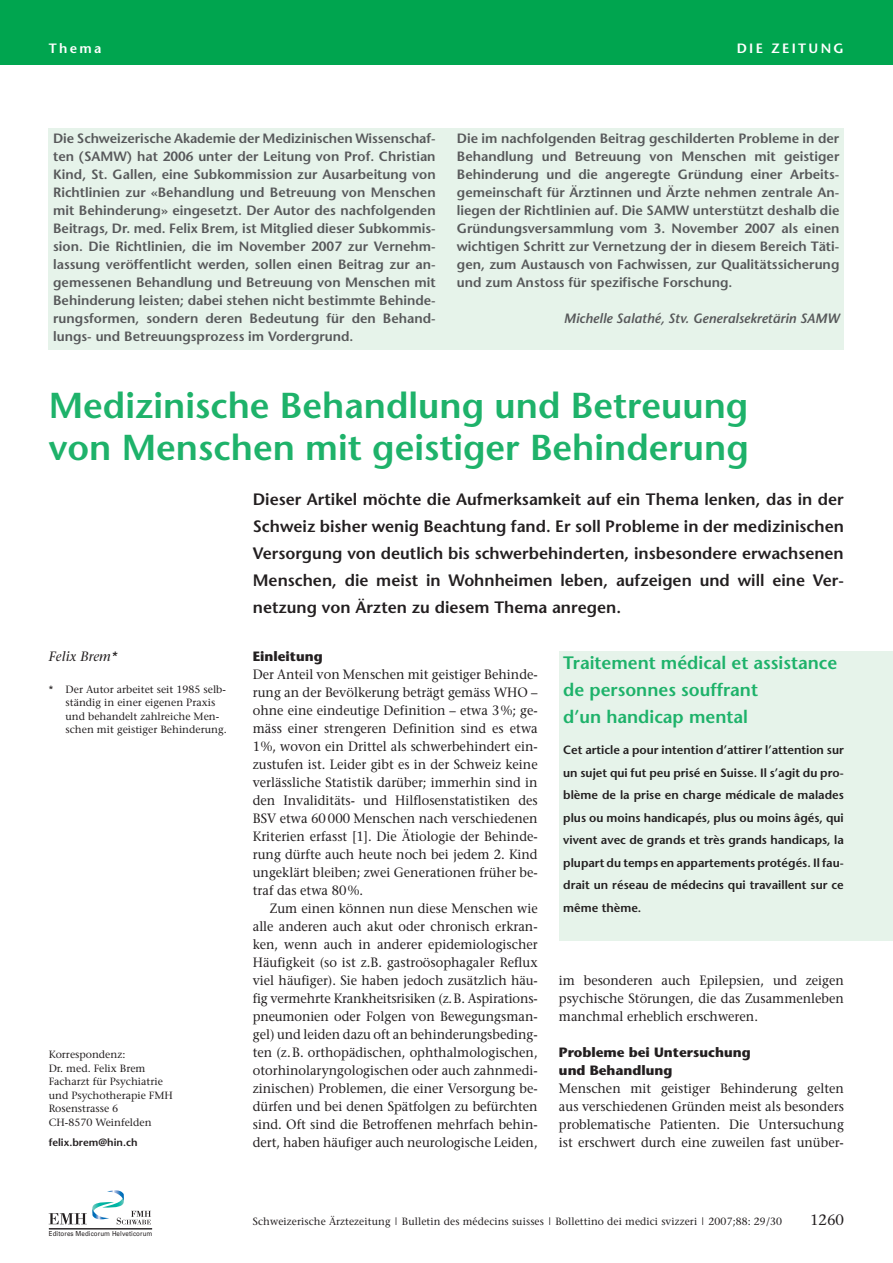
<style>
.page{position:relative;width:893px;height:1263px;background:#fff}
.page>*{position:absolute;margin:0;border:0;box-sizing:border-box;transform-origin:0 0}
.t1{font:600 36px/42px "Stone Sans";color:#1eb26a}
.t2{font:600 18px/27px "Stone Sans";color:#1eb26a}
.t3{font:600 16.5px/27px "Stone Sans";color:#231f20;text-align:justify}
.t4{font:15px "Stone Serif";color:#231f20}
.t5{font:13.5px/18px "Stone Serif";color:#231f20;text-align:justify;scale:.95 1}
.t6{font:600 13.5px/18px "Stone Sans";color:#57585a;text-align:justify}
.t7{font:700 13.5px/18px "Stone Sans";color:#231f20}
.t8{font:italic 600 13.5px "Stone Sans";color:#57585a}
.t9{font:600 13.5px "Stone Sans";letter-spacing:.17em;color:#fff}
.t10{font:italic 13.5px "Stone Serif";color:#231f20}
.t11{font:600 12px/22.5px "Stone Sans";color:#231f20;text-align:justify}
.t12{font:10.5px/13.5px "Stone Serif";color:#231f20}
.t13{font:600 10.5px "Stone Sans";color:#231f20}
.t14{font:6.9px "Univers";letter-spacing:.015em;color:#231f20;scale:.9 1}
</style>
<div class="page">
<div style="left:0;top:0;width:893px;height:64px;background:#00a54f"></div>
<svg style="left:49px;top:1190px;width:102px;height:34px"></svg>
<hr style="left:49px;top:1228px;width:103px;height:1px;background:#231f20">
<div style="left:49px;top:128px;width:795px;height:221px;background:#e6f3ea"></div>
<div style="left:559px;top:651px;width:334px;height:289px;background:#e6f3ea"></div>
<p class="t9" style="left:49px;top:42px;width:54px">Thema</p>
<p class="t9" style="left:737px;top:42px;width:109px">DIE ZEITUNG</p>
<p class="t6" style="left:53px;top:130px;width:384px">Die Schweizerische Akademie der Medizinischen Wissenschaf&shy;ten (SAMW) hat 2006 unter der Leitung von Prof. Christian Kind, St. Gallen, eine Subkommission zur Ausarbeitung von Richtlinien zur «Behandlung und Betreuung von Menschen mit Behinderung» eingesetzt. Der Autor des nachfolgenden Beitrags, Dr. med. Felix Brem, ist Mitglied dieser Subkommis&shy;sion. Die Richtlinien, die im November 2007 zur Vernehm&shy;lassung veröffentlicht werden, sollen einen Beitrag zur an&shy;gemessenen Behandlung und Betreuung von Menschen mit Behinderung leisten; dabei stehen nicht bestimmte Behinde&shy;rungsformen, sondern deren Bedeutung für den Behand&shy;lungs- und Betreuungsprozess im Vordergrund.</p>
<p class="t6" style="left:457px;top:130px;width:384px">Die im nachfolgenden Beitrag geschilderten Probleme in der Behandlung und Betreuung von Menschen mit geistiger Behinderung und die angeregte Gründung einer Arbeits&shy;gemeinschaft für Ärztinnen und Ärzte nehmen zentrale An&shy;liegen der Richtlinien auf. Die SAMW unterstützt deshalb die Gründungsversammlung vom 3. November 2007 als einen wichtigen Schritt zur Vernetzung der in diesem Bereich Täti&shy;gen, zum Austausch von Fachwissen, zur Qualitätssicherung und zum Anstoss für spezifische Forschung.</p>
<p class="t8" style="left:564px;top:312px;width:277px">Michelle Salathé, Stv. Generalsekretärin SAMW</p>
<h1 class="t1" style="left:49px;top:388px;width:702px">Medizinische Behandlung und Betreuung von Menschen mit geistiger Behinderung</h1>
<p class="t3" style="left:253px;top:488px;width:593px">Dieser Artikel möchte die Aufmerksamkeit auf ein Thema lenken, das in der Schweiz bisher wenig Beachtung fand. Er soll Probleme in der medizinischen Versorgung von deutlich bis schwerbehinderten, insbesondere erwachsenen Menschen, die meist in Wohnheimen leben, aufzeigen und will eine Ver&shy;netzung von Ärzten zu diesem Thema anregen.</p>
<p class="t10" style="left:49px;top:651px;width:70px">Felix Brem*</p>
<p class="t12" style="left:66px;top:683px;width:163px;text-indent:-17px">* Der Autor arbeitet seit 1985 selb&shy;ständig in einer eigenen Praxis und behandelt zahlreiche Men&shy;schen mit geistiger Behinderung.</p>
<p class="t12" style="left:49px;top:1049px;width:126px">Korrespondenz:<br>Dr. med. Felix Brem<br>Facharzt für Psychiatrie und Psychotherapie FMH<br>Rosenstrasse 6<br>CH-8570 Weinfelden</p>
<p class="t13" style="left:49px;top:1138px;width:90px">felix.brem@hin.ch</p>
<p class="t14" style="left:49px;top:1229px;width:117px">Editores Medicorum Helveticorum</p>
<p class="t7" style="left:253px;top:649px;width:72px">Einleitung</p>
<p class="t5" style="left:253px;top:667px;width:301px">Der Anteil von Menschen mit geistiger Behinde&shy;rung an der Bevölkerung beträgt gemäss WHO – ohne eine eindeutige Definition – etwa 3%; ge&shy;mäss einer strengeren Definition sind es etwa 1%, wovon ein Drittel als schwerbehindert ein&shy;zustufen ist. Leider gibt es in der Schweiz keine verlässliche Statistik darüber; immerhin sind in den Invaliditäts- und Hilflosenstatistiken des BSV etwa 60 000 Menschen nach verschiedenen Kriterien erfasst [1]. Die Ätiologie der Behinde&shy;rung dürfte auch heute noch bei jedem 2. Kind ungeklärt bleiben; zwei Generationen früher be&shy;traf das etwa 80%.</p>
<p class="t5" style="left:253px;top:901px;width:301px;text-indent:17px">Zum einen können nun diese Menschen wie alle anderen auch akut oder chronisch erkran&shy;ken, wenn auch in anderer epidemiologischer Häufigkeit (so ist z.B. gastroösophagaler Reflux viel häufiger). Sie haben jedoch zusätzlich häu&shy;fig vermehrte Krankheitsrisiken (z.B. Aspirations&shy;pneumonien oder Folgen von Bewegungsman&shy;gel) und leiden dazu oft an behinderungsbeding&shy;ten (z.B. orthopädischen, ophthalmologischen, otorhinolaryngologischen oder auch zahnmedi&shy;zinischen) Problemen, die einer Versorgung be&shy;dürfen und bei denen Spätfolgen zu befürchten sind. Oft sind die Betroffenen mehrfach behin&shy;dert, haben häufiger auch neurologische Leiden,</p>
<h2 class="t2" style="left:563px;top:651px;width:276px">Traitement médical et assistance de personnes souffrant<br>d’un handicap mental</h2>
<p class="t11" style="left:563px;top:740px;width:282px">Cet article a pour intention d’attirer l’attention sur un sujet qui fut peu prisé en Suisse. Il s’agit du pro&shy;blème de la prise en charge médicale de malades plus ou moins handicapés, plus ou moins âgés, qui vivent avec de grands et très grands handicaps, la plupart du temps en appartements protégés. Il fau&shy;drait un réseau de médecins qui travaillent sur ce même thème.</p>
<p class="t5" style="left:559px;top:973px;width:301px">im besonderen auch Epilepsien, und zeigen psychische Störungen, die das Zusammenleben manchmal erheblich erschweren.</p>
<p class="t7" style="left:559px;top:1045px;width:193px">Probleme bei Untersuchung und Behandlung</p>
<p class="t5" style="left:559px;top:1081px;width:301px">Menschen mit geistiger Behinderung gelten aus verschiedenen Gründen meist als besonders problematische Patienten. Die Untersuchung ist erschwert durch eine zuweilen fast unüber-</p>
<p class="t12" style="left:253px;top:1215px;width:531px">Schweizerische Ärztezeitung | Bulletin des médecins suisses | Bollettino dei medici svizzeri | 2007;88: 29/30</p>
<p class="t4" style="left:810px;top:1213px;width:35px">1260</p>
</div>
